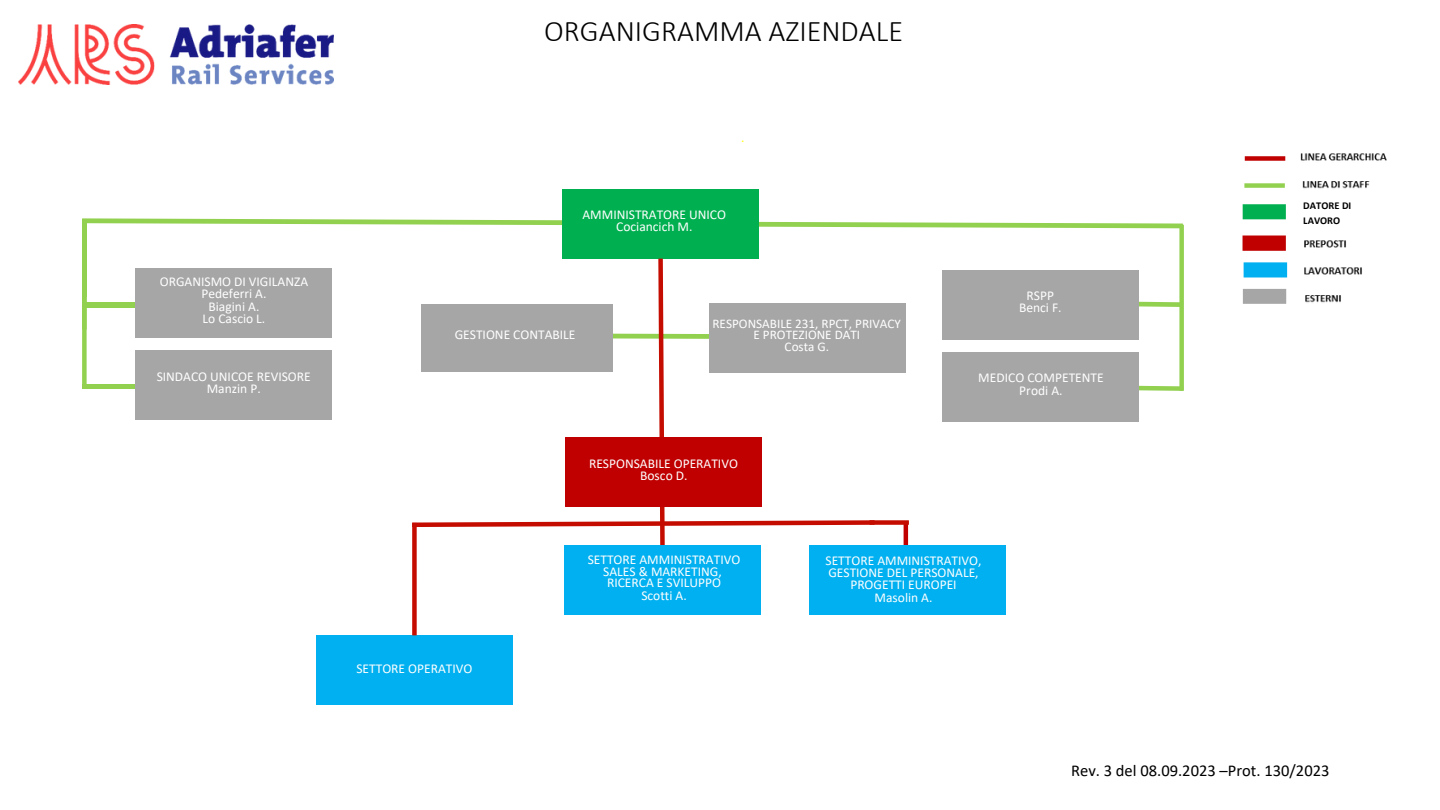
<style>
.page{position:relative;width:1440px;height:810px;background:#fff}
.page>*{position:absolute;margin:0;border:0;box-sizing:border-box;transform-origin:0 0}
.t1{font:300 30px "Calibri";color:#000}
.t2{font:16.5px "Calibri";color:#000}
.t3{font:13.5px/12.3px "Calibri";color:#fff;text-align:center}
.t4{font:13.2px/10.9px "Calibri";color:#fff;text-align:center}
.t5{font:700 10.5px "Calibri";letter-spacing:.005em;color:#000}
</style>
<div class="page">
<svg style="left:759px;top:222px;width:424px;height:6px;background:#a8d974"></svg>
<svg style="left:1139px;top:301px;width:40px;height:6px"></svg>
<div style="left:1243px;top:236px;width:42px;height:14px;background:#c00000"></div>
<div style="left:1243px;top:236px;width:43px;height:15px;border:1px solid #c00000"></div>
<div style="left:1244px;top:263px;width:42px;height:14px;background:#00b0f0"></div>
<div style="left:1244px;top:262px;width:43px;height:15px;border:1px solid #00b0f0"></div>
<div style="left:1244px;top:290px;width:41px;height:13px;background:#a6a6a6"></div>
<div style="left:1243px;top:289px;width:43px;height:15px;border:1px solid #a6a6a6"></div>
<div style="left:1243px;top:205px;width:42px;height:14px;background:#00b050"></div>
<div style="left:1243px;top:204px;width:43px;height:15px;border:1px solid #00b050"></div>
<div style="left:1245px;top:156px;width:40px;height:5px;background:#c00000"></div>
<img style="left:1300px;top:153px;width:87px;height:8px">
<img style="left:1302px;top:181px;width:68px;height:8px">
<img style="left:1304px;top:240px;width:42px;height:8px">
<img style="left:1304px;top:267px;width:58px;height:8px">
<img style="left:1305px;top:295px;width:36px;height:8px">
<svg style="left:82px;top:218px;width:480px;height:7px"></svg>
<div style="left:562px;top:190px;width:197px;height:69px;background:#00b050"></div>
<div style="left:942px;top:270px;width:197px;height:69px;background:#a6a6a6"></div>
<div style="left:1179px;top:225px;width:5px;height:166px;background:#92d050"></div>
<svg style="left:1139px;top:383px;width:45px;height:8px"></svg>
<img style="left:19px;top:24px;width:315px;height:60px">
<div style="left:316px;top:635px;width:197px;height:70px;background:#00b0f0"></div>
<div style="left:564px;top:545px;width:197px;height:70px;background:#00b0f0"></div>
<svg style="left:412px;top:258px;width:467px;height:287px"></svg>
<div style="left:565px;top:437px;width:197px;height:70px;background:#c00000"></div>
<div style="left:709px;top:303px;width:197px;height:69px;background:#a6a6a6"></div>
<hr style="left:904px;top:521px;width:4px;height:81px;background:#c00000">
<div style="left:809px;top:545px;width:197px;height:70px;background:#00b0f0"></div>
<div style="left:942px;top:352px;width:197px;height:70px;background:#a6a6a6"></div>
<img style="left:82px;top:384px;width:54px;height:5px">
<img style="left:87px;top:303px;width:49px;height:4px">
<div style="left:136px;top:268px;width:196px;height:70px;background:#a6a6a6"></div>
<div style="left:136px;top:351px;width:196px;height:69px;background:#a6a6a6"></div>
<div style="left:412px;top:523px;width:5px;height:112px;background:#c40c00"></div>
<div style="left:870px;top:520px;width:39px;height:5px;background:#c40c00"></div>
<div style="left:421px;top:304px;width:191px;height:67px;background:#a6a6a6"></div>
<div style="left:1244px;top:183px;width:41px;height:5px;background:#92d050"></div>
<div style="left:82px;top:297px;width:5px;height:89px;background:#92d050"></div>
<div style="left:82px;top:221px;width:5px;height:108px;background:#92d050"></div>
<p class="t1" style="left:544px;top:18px;width:360px">ORGANIGRAMMA AZIENDALE</p>
<p class="t3" style="left:160px;top:276px;width:150px">ORGANISMO DI VIGILANZA<br>Pedeferri A.</p>
<p class="t3" style="left:209px;top:301px;width:52px">Biagini A.</p>
<p class="t3" style="left:203px;top:314px;width:64px">Lo Cascio L.</p>
<p class="t3" style="left:157px;top:371px;width:156px">SINDACO UNICOE REVISORE<br>Manzin P.</p>
<p class="t3" style="left:583px;top:209px;width:145px">AMMINISTRATORE UNICO</p>
<p class="t3" style="left:616px;top:222px;width:78px">Cociancich M.</p>
<p class="t3" style="left:455px;top:330px;width:122px">GESTIONE CONTABILE</p>
<p class="t4" style="left:713px;top:319px;width:190px">RESPONSABILE 231, RPCT, PRIVACY<br>E PROTEZIONE DATI</p>
<p class="t4" style="left:785px;top:342px;width:46px">Costa G.</p>
<p class="t3" style="left:589px;top:458px;width:150px">RESPONSABILE OPERATIVO</p>
<p class="t3" style="left:640px;top:470px;width:49px">Bosco D.</p>
<p class="t3" style="left:1019px;top:290px;width:44px">RSPP<br>Benci F.</p>
<p class="t3" style="left:978px;top:373px;width:127px">MEDICO COMPETENTE<br>Prodi A.</p>
<p class="t3" style="left:356px;top:663px;width:117px">SETTORE OPERATIVO</p>
<p class="t3" style="left:588px;top:554px;width:154px">SETTORE AMMINISTRATIVO<br>SALES &amp; MARKETING,</p>
<p class="t3" style="left:607px;top:578px;width:115px">RICERCA E SVILUPPO</p>
<p class="t3" style="left:641px;top:590px;width:47px">Scotti A.</p>
<p class="t3" style="left:826px;top:555px;width:157px">SETTORE AMMINISTRATIVO,<br>GESTIONE DEL PERSONALE,<br>PROGETTI EUROPEI</p>
<p class="t3" style="left:875px;top:592px;width:59px">Masolin A.</p>
<p class="t5" style="left:1303px;top:202px;width:50px">DATORE DI</p>
<p class="t5" style="left:1303px;top:216px;width:38px">LAVORO</p>
<p class="t2" style="left:1071px;top:763px;width:260px">Rev. 3 del 08.09.2023 –Prot. 130/2023</p>
</div>
